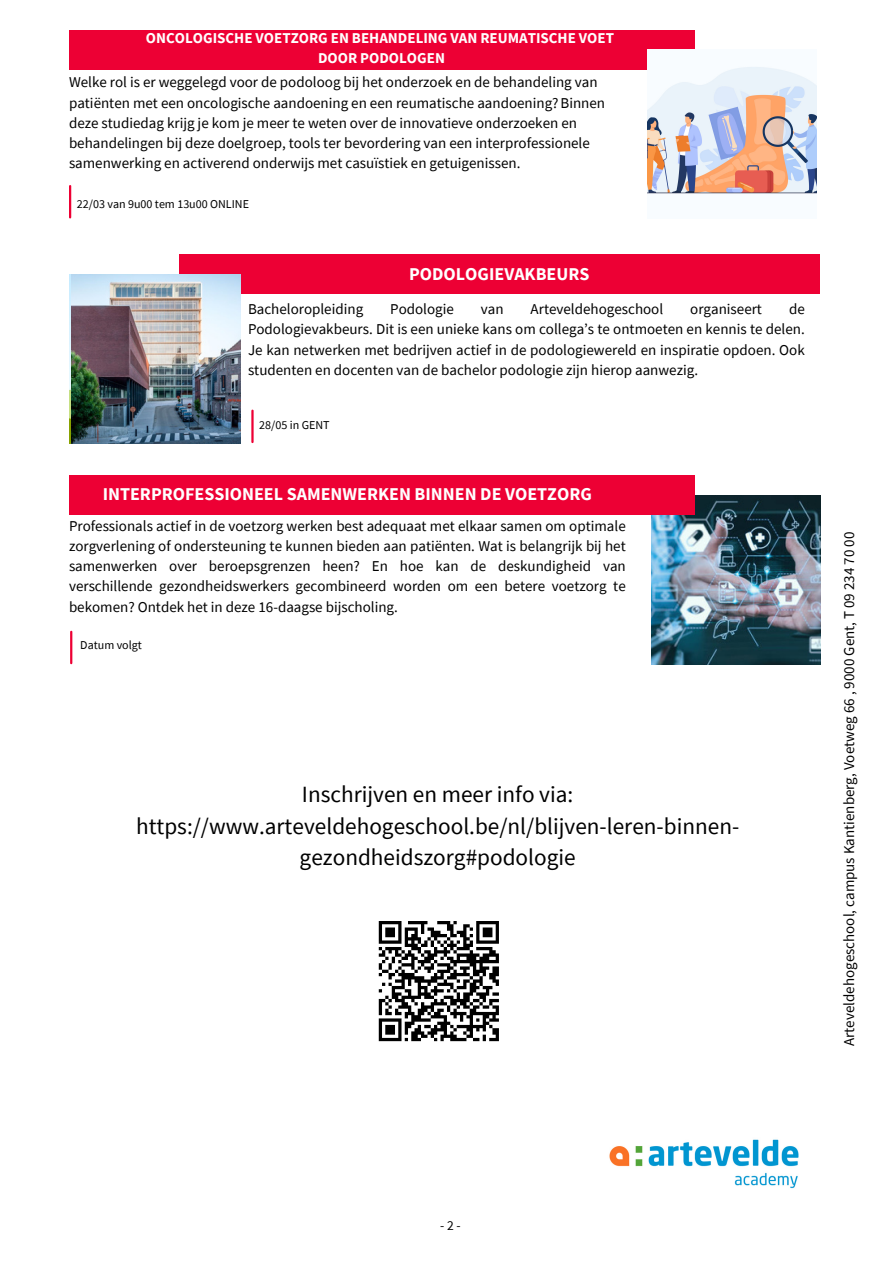
<style>
.page{position:relative;width:893px;height:1264px;background:#fff}
.page>*{position:absolute;margin:0;border:0;box-sizing:border-box;transform-origin:0 0}
.t1{font:23.25px/31.5px "Source Sans Pro";color:#000;text-align:center}
.t2{font:700 18px "Source Sans Pro";color:#fff}
.t3{font:15px/20.2px "Source Sans Pro";color:#000;text-align:justify}
.t4{font:700 15px "Source Sans Pro";color:#fff}
.t5{font:13.5px "Source Sans Pro";color:#000}
.t6{font:12px "Source Sans Pro";color:#000}
</style>
<div class="page">
<img style="left:609px;top:1139px;width:190px;height:50px">
<div style="left:69px;top:30px;width:625px;height:39px;background:#ed0034"></div>
<hr style="left:69px;top:186px;width:2px;height:31px;background:#ed0034">
<div style="left:179px;top:255px;width:640px;height:39px;background:#ed0034"></div>
<hr style="left:251px;top:410px;width:2px;height:32px;background:#ed0034">
<svg style="left:378px;top:921px;width:121px;height:121px"></svg>
<img style="left:651px;top:495px;width:169px;height:169px">
<div style="left:69px;top:476px;width:625px;height:39px;background:#ed0034"></div>
<hr style="left:70px;top:632px;width:2px;height:31px;background:#ed0034">
<img style="left:71px;top:274px;width:169px;height:169px">
<img style="left:647px;top:49px;width:169px;height:145px">
<p class="t4" style="left:146px;top:28px;width:469px">ONCOLOGISCHE VOETZORG EN BEHANDELING VAN REUMATISCHE VOET</p>
<p class="t4" style="left:318px;top:49px;width:128px">DOOR PODOLOGEN</p>
<p class="t3" style="left:69px;top:72px;width:537px;text-align:left">Welke rol is er weggelegd voor de podoloog bij het onderzoek en de behandeling van patiënten met een oncologische aandoening en een reumatische aandoening?Binnen deze studiedag krijg je kom je meer te weten over de innovatieve onderzoeken en behandelingen bij deze doelgroep, tools ter bevordering van een interprofessionele samenwerking en activerend onderwijs met casuïstiek en getuigenissen.</p>
<p class="t6" style="left:77px;top:196px;width:174px">22/03 van 9u00 tem 13u00 ONLINE</p>
<p class="t2" style="left:409px;top:262px;width:182px">PODOLOGIEVAKBEURS</p>
<p class="t3" style="left:248px;top:299px;width:558px;text-indent:541px">de Podologievakbeurs. Dit is een unieke kans om collega’s te ontmoeten en kennis te delen.<br>Je kan netwerken met bedrijven actief in de podologiewereld en inspiratie opdoen. Ook studenten en docenten van de bachelor podologie zijn hierop aanwezig.</p>
<p class="t3" style="left:248px;top:299px;width:117px">Bacheloropleiding</p>
<p class="t3" style="left:390px;top:299px;width:65px">Podologie</p>
<p class="t3" style="left:481px;top:299px;width:24px">van</p>
<p class="t3" style="left:530px;top:299px;width:134px">Arteveldehogeschool</p>
<p class="t3" style="left:690px;top:299px;width:73px">organiseert</p>
<p class="t6" style="left:259px;top:417px;width:72px">28/05 in GENT</p>
<p class="t2" style="left:103px;top:482px;width:490px">INTERPROFESSIONEEL SAMENWERKEN BINNEN DE VOETZORG</p>
<p class="t3" style="left:69px;top:515px;width:558px">Professionals actief in de voetzorg werken best adequaat met elkaar samen om optimale zorgverlening of ondersteuning te kunnen bieden aan patiënten. Wat is belangrijk bij het samenwerken over beroepsgrenzen heen? En hoe kan de deskundigheid van verschillende gezondheidswerkers gecombineerd worden om een betere voetzorg te bekomen? Ontdek het in deze 16-daagse bijscholing.</p>
<p class="t6" style="left:80px;top:637px;width:63px">Datum volgt</p>
<p class="t1" style="left:302px;top:778px;width:273px">Inschrijven en meer info via:</p>
<p class="t1" style="left:136px;top:809px;width:604px">https://www.arteveldehogeschool.be/nl/blijven-leren-binnen&shy;gezondheidszorg#podologie</p>
<p class="t3" style="left:838px;top:1046px;width:515px;rotate:-90deg">Arteveldehogeschool, campus Kantienberg, Voetweg 66 , 9000 Gent, T 09 234 70 00</p>
<p class="t5" style="left:440px;top:1216px;width:22px">-2-</p>
</div>
